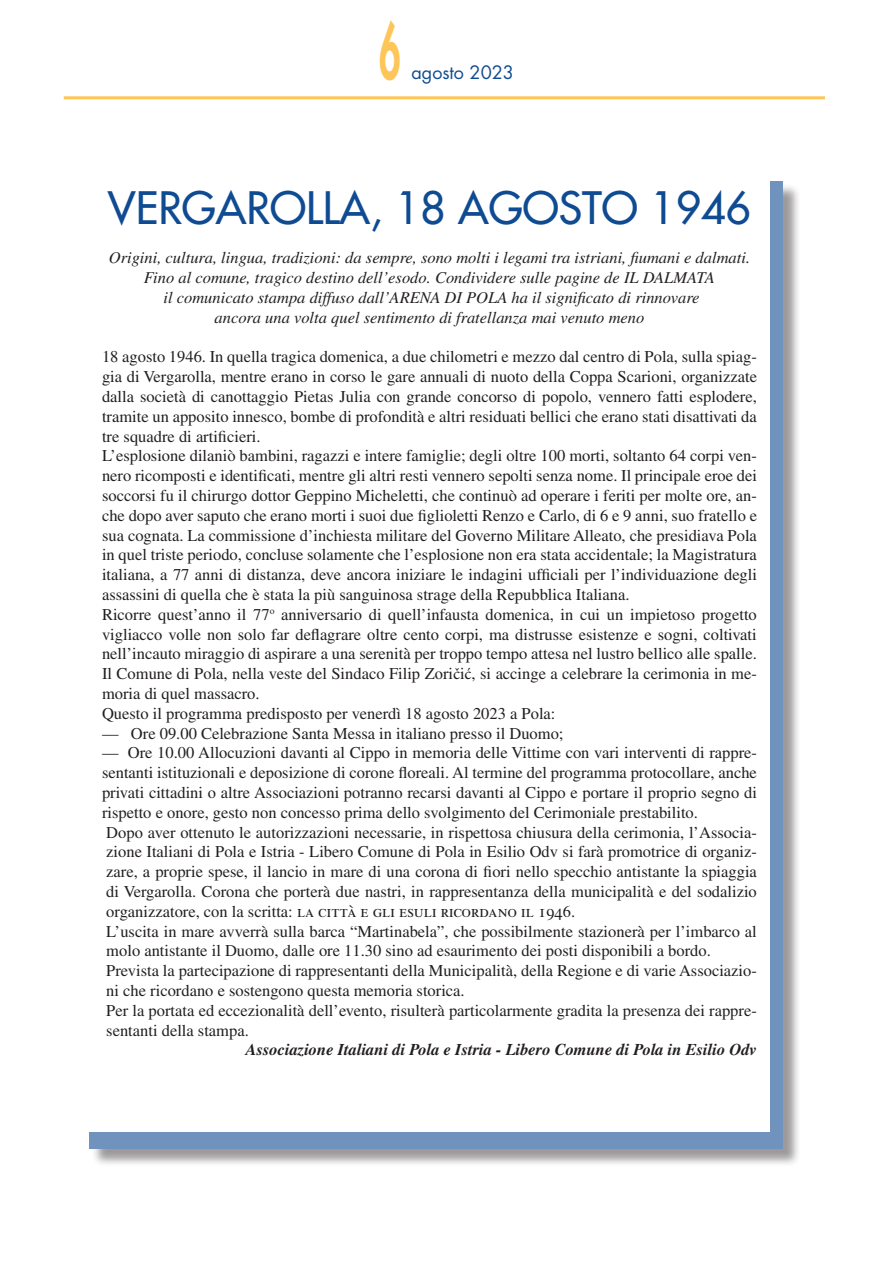
<style>
.page{position:relative;width:893px;height:1263px;background:#fff}
.page>*{position:absolute;margin:0;border:0;box-sizing:border-box;transform-origin:0 0}
.t1{font:800 75px "Futura Std";color:#fec658;scale:.5 1}
.t2{font:500 43.5px "Futura Std";color:#0f4b92}
.t3{font:18px "Futura Std";color:#0f4b92}
.t4{font:16.5px/19.8px "Times LT Std";color:#231f20}
.t5{font:italic 16.5px/19.8px "Times LT Std";color:#231f20;text-align:center}
.t6{font:italic 700 16.5px "Times LT Std";color:#231f20}
.s1{font-family:"Minion Pro"}
</style>
<div class="page">
<hr style="left:64px;top:96px;width:761px;height:3px;background:#fec658">
<div style="left:92px;top:183px;width:709px;height:984px;background:#231f20;opacity:.75"></div>
<div style="left:89px;top:181px;width:693px;height:968px;background:#6f93bd"></div>
<div style="left:89px;top:175px;width:681px;height:956px;background:#fff"></div>
<h1 class="t1" style="left:379px;top:4px;width:45px">6</h1>
<p class="t3" style="left:411px;top:61px;width:104px">agosto 2023</p>
<h2 class="t2" style="left:108px;top:180px;width:645px">VERGAROLLA, 18 AGOSTO 1946</h2>
<p class="t5" style="left:109px;top:248px;width:643px">Origini, cultura, lingua, tradizioni: da sempre, sono molti i legami tra istriani, fiumani e dalmati.<br>Fino al comune, tragico destino dell’esodo. Condividere sulle pagine de IL DALMATA<br>il comunicato stampa diffuso dall’ARENA DI POLA ha il significato di rinnovare<br>ancora una volta quel sentimento di fratellanza mai venuto meno</p>
<p class="t4" style="left:102px;top:347px;width:656px">18 agosto 1946. In quella tragica domenica, a due chilometri e mezzo dal centro di Pola, sulla spiag&shy;gia di Vergarolla, mentre erano in corso le gare annuali di nuoto della Coppa Scarioni, organizzate dalla società di canottaggio Pietas Julia con grande concorso di popolo, vennero fatti esplodere, tramite un apposito innesco, bombe di profondità e altri residuati bellici che erano stati disattivati da tre squadre di artificieri.<br>L’esplosione dilaniò bambini, ragazzi e intere famiglie; degli oltre 100 morti, soltanto 64 corpi ven&shy;nero ricomposti e identificati, mentre gli altri resti vennero sepolti senza nome. Il principale eroe dei soccorsi fu il chirurgo dottor Geppino Micheletti, che continuò ad operare i feriti per molte ore, an&shy;che dopo aver saputo che erano morti i suoi due figlioletti Renzo e Carlo, di 6 e 9 anni, suo fratello e sua cognata. La commissione d’inchiesta militare del Governo Militare Alleato, che presidiava Pola in quel triste periodo, concluse solamente che l’esplosione non era stata accidentale; la Magistratura italiana, a 77 anni di distanza, deve ancora iniziare le indagini ufficiali per l’individuazione degli assassini di quella che è stata la più sanguinosa strage della Repubblica Italiana.<br>Ricorre quest’anno il 77<sup>o</sup> anniversario di quell’infausta domenica, in cui un impietoso progetto vigliacco volle non solo far deflagrare oltre cento corpi, ma distrusse esistenze e sogni, coltivati nell’incauto miraggio di aspirare a una serenità per troppo tempo attesa nel lustro bellico alle spalle.<br>Il Comune di Pola, nella veste del Sindaco Filip Zori<span class="s1">č</span>i<span class="s1">ć</span>, si accinge a celebrare la cerimonia in me&shy;moria di quel massacro.<br>Questo il programma predisposto per venerdì 18 agosto 2023 a Pola:</p>
<p class="t4" style="left:102px;top:723px;width:463px">— Ore 09.00 Celebrazione Santa Messa in italiano presso il Duomo;</p>
<p class="t4" style="left:102px;top:743px;width:656px">— Ore 10.00 Allocuzioni davanti al Cippo in memoria delle Vittime con vari interventi di rappre&shy;sentanti istituzionali e deposizione di corone floreali. Al termine del programma protocollare, anche privati cittadini o altre Associazioni potranno recarsi davanti al Cippo e portare il proprio segno di rispetto e onore, gesto non concesso prima dello svolgimento del Cerimoniale prestabilito.<br>Dopo aver ottenuto le autorizzazioni necessarie, in rispettosa chiusura della cerimonia, l’Associa&shy;zione Italiani di Pola e Istria - Libero Comune di Pola in Esilio Odv si farà promotrice di organiz&shy;zare, a proprie spese, il lancio in mare di una corona di fiori nello specchio antistante la spiaggia di Vergarolla. Corona che porterà due nastri, in rappresentanza della municipalità e del sodalizio organizzatore, con la scritta: la città e gli esuli ricordano il 1946.<br>L’uscita in mare avverrà sulla barca “Martinabela”, che possibilmente stazionerà per l’imbarco al molo antistante il Duomo, dalle ore 11.30 sino ad esaurimento dei posti disponibili a bordo.<br>Prevista la partecipazione di rappresentanti della Municipalità, della Regione e di varie Associazio&shy;ni che ricordano e sostengono questa memoria storica.<br>Per la portata ed eccezionalità dell’evento, risulterà particolarmente gradita la presenza dei rappre&shy;sentanti della stampa.</p>
<p class="t6" style="left:246px;top:1040px;width:513px">Associazione Italiani di Pola e Istria - Libero Comune di Pola in Esilio Odv</p>
</div>
